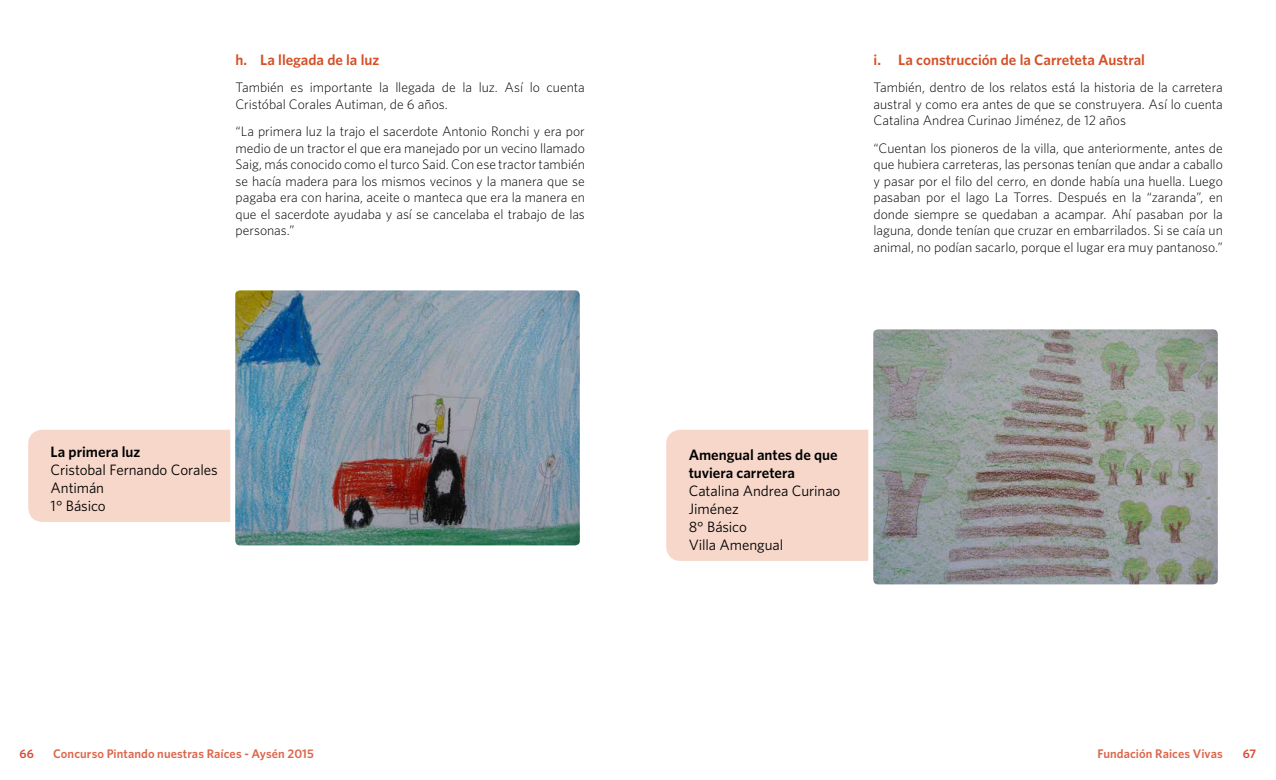
<style>
.page{position:relative;width:1276px;height:780px;background:#fff}
.page>*{position:absolute;margin:0;border:0;box-sizing:border-box;transform-origin:0 0}
.t1{font:15px/18px "Whitney";letter-spacing:-.005em;color:#000}
.t2{font:600 15px "Whitney";color:#d54f26}
.t3{font:600 15px/18px "Whitney";color:#000}
.t4{font:300 13.75px/16.5px "Whitney";letter-spacing:-.005em;color:#000;text-align:justify}
.t5{font:600 12.5px "Whitney";letter-spacing:.005em;color:#dc674c}
.t6{font:600 12.5px "Whitney";color:#d74f38}
</style>
<div class="page">
<div style="left:28px;top:429px;width:533px;height:93px;background:#f6d7ca;border-radius:14px"></div>
<img style="left:236px;top:291px;width:343px;height:253px">
<div style="left:230px;top:285px;width:355px;height:265px;border:5px solid #fff;border-radius:7px"></div>
<div style="left:666px;top:429px;width:533px;height:132px;background:#f6d7ca;border-radius:14px"></div>
<img style="left:874px;top:330px;width:342px;height:253px">
<div style="left:868px;top:324px;width:354px;height:265px;border:5px solid #fff;border-radius:7px"></div>
<p class="t2" style="left:235px;top:51px;width:145px">h. La llegada de la luz</p>
<p class="t4" style="left:235px;top:79px;width:351px">También es importante la llegada de la luz. Así lo cuenta<br>Cristóbal Corales Autiman, de 6 años.</p>
<p class="t4" style="left:235px;top:123px;width:351px">“La primera luz la trajo el sacerdote Antonio Ronchi y era por medio de un tractor el que era manejado por un vecino llamado Saig, más conocido como el turco Said. Con ese tractor también se hacía madera para los mismos vecinos y la manera que se pagaba era con harina, aceite o manteca que era la manera en que el sacerdote ayudaba y así se cancelaba el trabajo de las personas.”</p>
<p class="t3" style="left:51px;top:442px;width:91px">La primera luz</p>
<p class="t1" style="left:51px;top:460px;width:169px">Cristobal Fernando Corales<br>Antimán<br>1° Básico</p>
<p class="t2" style="left:873px;top:51px;width:273px">i. La construcción de la Carreteta Austral</p>
<p class="t4" style="left:873px;top:79px;width:351px">También, dentro de los relatos está la historia de la carretera austral y como era antes de que se construyera. Así lo cuenta Catalina Andrea Curinao Jiménez, de 12 años</p>
<p class="t4" style="left:873px;top:139px;width:351px">“Cuentan los pioneros de la villa, que anteriormente, antes de que hubiera carreteras, las personas tenían que andar a caballo y pasar por el filo del cerro, en donde había una huella. Luego pasaban por el lago La Torres. Después en la “zaranda”, en donde siempre se quedaban a acampar. Ahí pasaban por la laguna, donde tenían que cruzar en embarrilados. Si se caía un animal, no podían sacarlo, porque el lugar era muy pantanoso.”</p>
<p class="t3" style="left:688px;top:445px;width:151px">Amengual antes de que tuviera carretera</p>
<p class="t1" style="left:688px;top:481px;width:153px">Catalina Andrea Curinao<br>Jiménez<br>8° Básico<br>Villa Amengual</p>
<p class="t6" style="left:19px;top:746px;width:16px">66</p>
<p class="t5" style="left:53px;top:746px;width:262px">Concurso Pintando nuestras Raíces - Aysén 2015</p>
<p class="t5" style="left:1097px;top:746px;width:127px">Fundación Raices Vivas</p>
<p class="t6" style="left:1242px;top:746px;width:15px">67</p>
</div>
